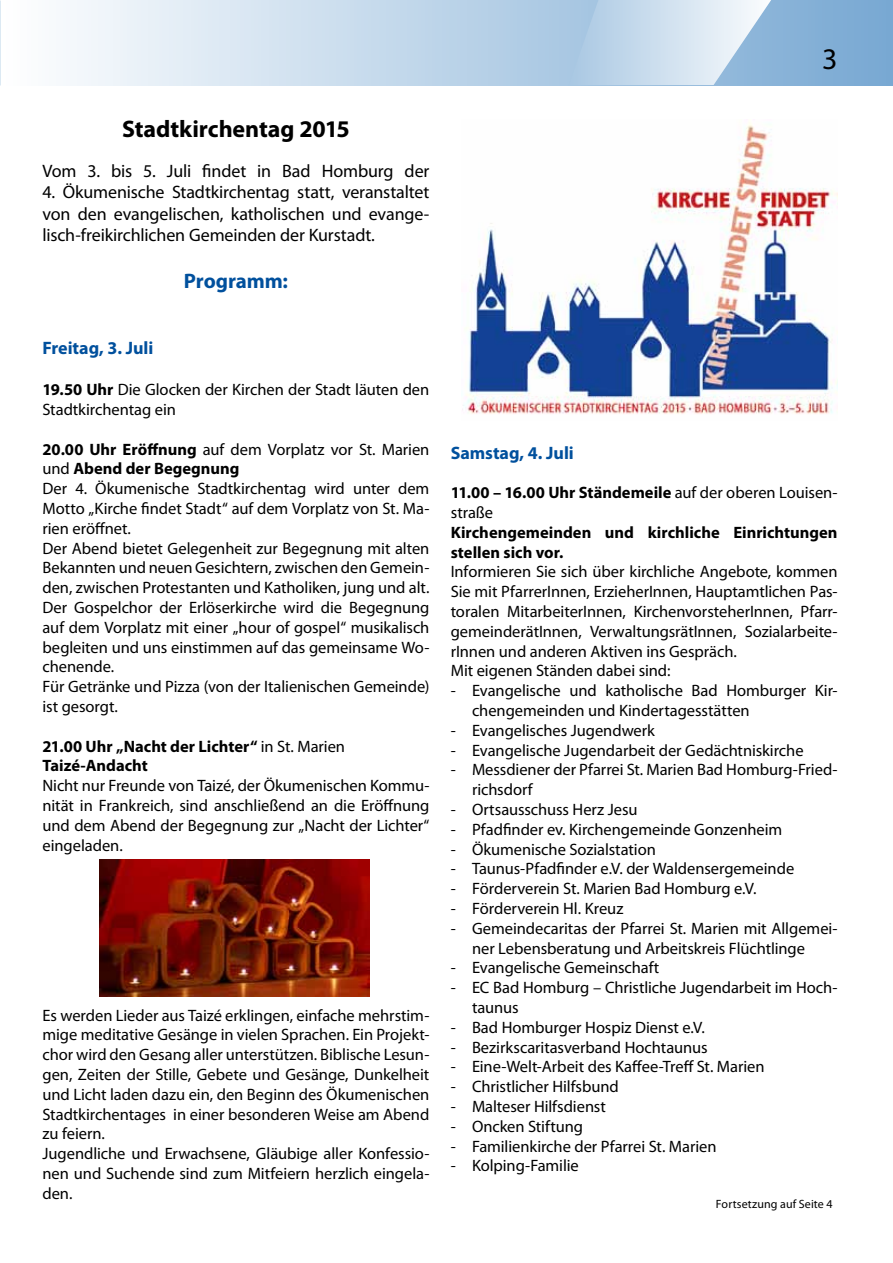
<style>
.page{position:relative;width:893px;height:1263px;background:#fff}
.page>*{position:absolute;margin:0;border:0;box-sizing:border-box;transform-origin:0 0}
.t1{font:30px "Myriad Pro";color:#000}
.t2{font:700 24px "Myriad Pro";letter-spacing:-.005em;color:#000}
.t3{font:700 21px "Myriad Pro";letter-spacing:-.005em;color:#00509d}
.t4{font:18px/21.6px "Myriad Pro";letter-spacing:-.005em;color:#000;text-align:justify}
.t5{font:700 18px "Myriad Pro";letter-spacing:-.005em;color:#00509d}
.t6{font:16.5px/19.8px "Myriad Pro";letter-spacing:-.005em;color:#000}
.t7{font:700 16.5px/19.8px "Myriad Pro";color:#000}
.t8{font:12px "Myriad Pro";letter-spacing:.01em;color:#000}
.s1{font-weight:700}
.s2{font-weight:400}
</style>
<div class="page">
<svg style="left:70px;top:0;width:823px;height:85px;background:#bfd6ea"></svg>
<svg style="left:569px;top:0;width:208px;height:85px;background:#c1d7ea"></svg>
<hr style="left:0;top:0;width:1px;height:85px;background:#dce9f3">
<img style="left:462px;top:122px;width:376px;height:292px">
<img style="left:99px;top:859px;width:271px;height:137px">
<h2 class="t2" style="left:122px;top:113px;width:229px">Stadtkirchentag 2015</h2>
<p class="t4" style="left:43px;top:160px;width:388px">Vom 3. bis 5. Juli findet in Bad Homburg der</p>
<p class="t4" style="left:43px;top:181px;width:388px">4. Ökumenische Stadtkirchentag statt, veranstaltet von den evangelischen, katholischen und evange&shy;lisch-freikirchlichen Gemeinden der Kurstadt.</p>
<p class="t3" style="left:184px;top:267px;width:106px">Programm:</p>
<p class="t5" style="left:43px;top:336px;width:112px">Freitag, 3. Juli</p>
<p class="t6" style="left:43px;top:379px;width:388px"><span class="s1">19.50 Uhr</span> Die Glocken der Kirchen der Stadt läuten den<br>Stadtkirchentag ein</p>
<p class="t6" style="left:43px;top:439px;width:388px"><span class="s1">20.00 Uhr Eröffnung</span> auf dem Vorplatz vor St. Marien und <span class="s1">Abend der Begegnung<br></span>Der 4. Ökumenische Stadtkirchentag wird unter dem Motto „Kirche findet Stadt“ auf dem Vorplatz von St. Ma&shy;rien eröffnet.<br>Der Abend bietet Gelegenheit zur Begegnung mit alten Bekannten und neuen Gesichtern, zwischen den Gemein&shy;den, zwischen Protestanten und Katholiken, jung und alt.<br>Der Gospelchor der Erlöserkirche wird die Begegnung auf dem Vorplatz mit einer „hour of gospel“ musikalisch begleiten und uns einstimmen auf das gemeinsame Wo&shy;chenende.<br>Für Getränke und Pizza (von der Italienischen Gemeinde) ist gesorgt.</p>
<p class="t7" style="left:43px;top:735px;width:304px">21.00 Uhr „Nacht der Lichter“ <span class="s2">in St. Marien<br></span>Taizé-Andacht</p>
<p class="t6" style="left:43px;top:775px;width:388px;text-align:justify">Nicht nur Freunde von Taizé, der Ökumenischen Kommu&shy;nität in Frankreich, sind anschließend an die Eröffnung und dem Abend der Begegnung zur „Nacht der Lichter“ eingeladen.</p>
<p class="t6" style="left:43px;top:1005px;width:388px">Es werden Lieder aus Taizé erklingen, einfache mehrstim&shy;mige meditative Gesänge in vielen Sprachen. Ein Projekt&shy;chor wird den Gesang aller unterstützen. Biblische Lesun&shy;gen, Zeiten der Stille, Gebete und Gesänge, Dunkelheit und Licht laden dazu ein, den Beginn des Ökumenischen Stadtkirchentages in einer besonderen Weise am Abend zu feiern.<br>Jugendliche und Erwachsene, Gläubige aller Konfessio&shy;nen und Suchende sind zum Mitfeiern herzlich eingela&shy;den.</p>
<h1 class="t1" style="left:822px;top:41px;width:17px">3</h1>
<p class="t5" style="left:451px;top:441px;width:125px">Samstag, 4. Juli</p>
<p class="t6" style="left:451px;top:482px;width:388px"><span class="s1">11.00 – 16.00 Uhr Ständemeile</span> auf der oberen Louisen&shy;straße</p>
<p class="t7" style="left:451px;top:522px;width:388px">Kirchengemeinden und kirchliche Einrichtungen stellen sich vor.</p>
<p class="t6" style="left:451px;top:562px;width:388px">Informieren Sie sich über kirchliche Angebote, kommen Sie mit PfarrerInnen, ErzieherInnen, Hauptamtlichen Pas&shy;toralen MitarbeiterInnen, KirchenvorsteherInnen, Pfarr&shy;gemeinderätInnen, VerwaltungsrätInnen, Sozialarbeite&shy;rInnen und anderen Aktiven ins Gespräch.<br>Mit eigenen Ständen dabei sind:</p>
<p class="t6" style="left:472px;top:680px;width:367px;text-indent:-21px">- Evangelische und katholische Bad Homburger Kir&shy;chengemeinden und Kindertagesstätten</p>
<p class="t6" style="left:451px;top:720px;width:206px">- Evangelisches Jugendwerk</p>
<p class="t6" style="left:451px;top:740px;width:354px">- Evangelische Jugendarbeit der Gedächtniskirche</p>
<p class="t6" style="left:472px;top:760px;width:367px;text-indent:-21px">- Messdiener der Pfarrei St. Marien Bad Homburg-Fried&shy;richsdorf</p>
<p class="t6" style="left:451px;top:799px;width:188px">- Ortsausschuss Herz Jesu</p>
<p class="t6" style="left:451px;top:819px;width:333px">- Pfadfinder ev. Kirchengemeinde Gonzenheim</p>
<p class="t6" style="left:451px;top:839px;width:207px">- Ökumenische Sozialstation</p>
<p class="t6" style="left:451px;top:859px;width:345px">- Taunus-Pfadfinder e.V. der Waldensergemeinde</p>
<p class="t6" style="left:451px;top:878px;width:307px">- Förderverein St. Marien Bad Homburg e.V.</p>
<p class="t6" style="left:451px;top:898px;width:174px">- Förderverein Hl. Kreuz</p>
<p class="t6" style="left:472px;top:918px;width:367px;text-indent:-21px">- Gemeindecaritas der Pfarrei St. Marien mit Allgemei&shy;ner Lebensberatung und Arbeitskreis Flüchtlinge</p>
<p class="t6" style="left:451px;top:958px;width:210px">- Evangelische Gemeinschaft</p>
<p class="t6" style="left:472px;top:977px;width:367px;text-indent:-21px">- EC Bad Homburg – Christliche Jugendarbeit im Hoch&shy;taunus</p>
<p class="t6" style="left:451px;top:1017px;width:256px">- Bad Homburger Hospiz Dienst e.V.</p>
<p class="t6" style="left:451px;top:1037px;width:258px">- Bezirkscaritasverband Hochtaunus</p>
<p class="t6" style="left:451px;top:1057px;width:315px">- Eine-Welt-Arbeit des Kaffee-Treff St. Marien</p>
<p class="t6" style="left:451px;top:1076px;width:170px">- Christlicher Hilfsbund</p>
<p class="t6" style="left:451px;top:1096px;width:157px">- Malteser Hilfsdienst</p>
<p class="t6" style="left:451px;top:1116px;width:134px">- Oncken Stiftung</p>
<p class="t6" style="left:451px;top:1136px;width:267px">- Familienkirche der Pfarrei St. Marien</p>
<p class="t6" style="left:451px;top:1156px;width:130px">- Kolping-Familie</p>
<p class="t8" style="left:716px;top:1197px;width:118px">Fortsetzung auf Seite 4</p>
</div>
